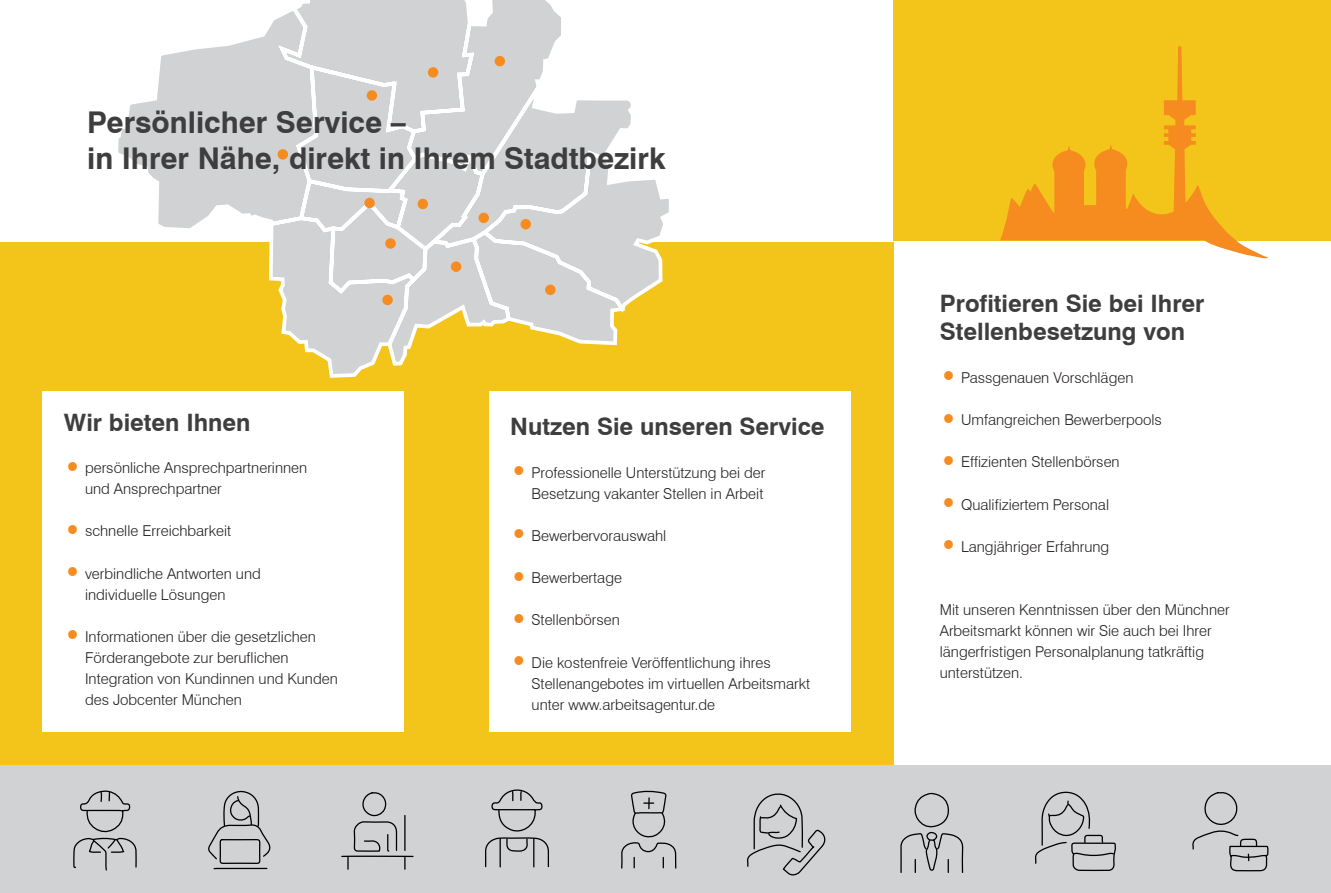
<style>
.page{position:relative;width:1331px;height:893px;background:#fff}
.page>*{position:absolute;margin:0;border:0;box-sizing:border-box;transform-origin:0 0}
.t1{font:700 30px/36px "Swiss 721 BT";color:#3e3e3f}
.t2{font:700 24px/28.8px "Swiss 721 BT";color:#3e3e3f}
.t3{font:300 15px/21px "Swiss 721 BT";color:#231f20}
.s1{font-size:30px;color:#f68b1f}
</style>
<div class="page">
<div style="left:893px;top:0;width:438px;height:240px;background:#f3c51a"></div>
<div style="left:0;top:242px;width:893px;height:574px;background:#f3c51a"></div>
<svg style="left:1000px;top:46px;width:269px;height:212px"></svg>
<div style="left:0;top:765px;width:1331px;height:128px;background:#d1d2d4"></div>
<svg style="left:208px;top:790px;width:63px;height:80px"></svg>
<svg style="left:341px;top:792px;width:73px;height:77px"></svg>
<svg style="left:621px;top:790px;width:56px;height:79px"></svg>
<svg style="left:900px;top:792px;width:64px;height:81px"></svg>
<svg style="left:747px;top:793px;width:79px;height:83px"></svg>
<svg style="left:1035px;top:791px;width:81px;height:81px"></svg>
<svg style="left:1192px;top:792px;width:77px;height:80px"></svg>
<svg style="left:73px;top:790px;width:64px;height:81px"></svg>
<svg style="left:485px;top:789px;width:64px;height:79px"></svg>
<div style="left:43px;top:391px;width:361px;height:340px;background:#fff"></div>
<div style="left:489px;top:391px;width:361px;height:340px;background:#fff"></div>
<svg style="left:118px;top:0;width:551px;height:378px"></svg>
<div style="left:428px;top:67px;width:10px;height:11px;background:#f68b1f;border-radius:50%"></div>
<div style="left:495px;top:56px;width:10px;height:10px;background:#f68b1f;border-radius:50%"></div>
<div style="left:478px;top:213px;width:11px;height:10px;background:#f68b1f;border-radius:50%"></div>
<div style="left:520px;top:219px;width:11px;height:10px;background:#f68b1f;border-radius:50%"></div>
<div style="left:451px;top:261px;width:10px;height:11px;background:#f68b1f;border-radius:50%"></div>
<div style="left:545px;top:285px;width:11px;height:10px;background:#f68b1f;border-radius:50%"></div>
<div style="left:418px;top:199px;width:10px;height:10px;background:#f68b1f;border-radius:50%"></div>
<div style="left:367px;top:90px;width:10px;height:11px;background:#f68b1f;border-radius:50%"></div>
<div style="left:385px;top:238px;width:11px;height:11px;background:#f68b1f;border-radius:50%"></div>
<div style="left:278px;top:149px;width:10px;height:11px;background:#f68b1f;border-radius:50%"></div>
<div style="left:364px;top:198px;width:11px;height:10px;background:#f68b1f;border-radius:50%"></div>
<div style="left:382px;top:295px;width:11px;height:10px;background:#f68b1f;border-radius:50%"></div>
<h1 class="t1" style="left:87px;top:104px;width:580px">Persönlicher Service –<br>in Ihrer Nähe, direkt in Ihrem Stadtbezirk</h1>
<h2 class="t2" style="left:64px;top:408px;width:188px">Wir bieten Ihnen</h2>
<p class="t3" style="left:85px;top:457px;width:224px;text-indent:-21px"><span class="s1">•</span> persönliche Ansprechpartnerinnen und Ansprechpartner</p>
<p class="t3" style="left:64px;top:520px;width:169px"><span class="s1">•</span> schnelle Erreichbarkeit</p>
<p class="t3" style="left:85px;top:563px;width:177px;text-indent:-21px"><span class="s1">•</span> verbindliche Antworten und individuelle Lösungen</p>
<p class="t3" style="left:85px;top:626px;width:254px;text-indent:-21px"><span class="s1">•</span> Informationen über die gesetzlichen Förderangebote zur beruflichen Integration von Kundinnen und Kunden des Jobcenter München</p>
<h2 class="t2" style="left:510px;top:412px;width:316px">Nutzen Sie unseren Service</h2>
<p class="t3" style="left:510px;top:462px;width:257px;text-align:right"><span class="s1">•</span> Professionelle Unterstützung bei der<br>Besetzung vakanter Stellen in Arbeit</p>
<p class="t3" style="left:510px;top:525px;width:158px"><span class="s1">•</span> Bewerbervorauswahl</p>
<p class="t3" style="left:510px;top:567px;width:113px"><span class="s1">•</span> Bewerbertage</p>
<p class="t3" style="left:510px;top:609px;width:111px"><span class="s1">•</span> Stellenbörsen</p>
<p class="t3" style="left:532px;top:652px;width:280px;text-indent:-21px"><span class="s1">•</span> Die kostenfreie Veröffentlichung ihres<br>Stellenangebotes im virtuellen Arbeitsmarkt unter www.arbeitsagentur.de</p>
<h2 class="t2" style="left:940px;top:289px;width:266px">Profitieren Sie bei Ihrer<br>Stellenbesetzung von</h2>
<p class="t3" style="left:940px;top:367px;width:195px"><span class="s1">•</span> Passgenauen Vorschlägen</p>
<p class="t3" style="left:940px;top:409px;width:224px"><span class="s1">•</span> Umfangreichen Bewerberpools</p>
<p class="t3" style="left:940px;top:451px;width:181px"><span class="s1">•</span> Effizienten Stellenbörsen</p>
<p class="t3" style="left:940px;top:494px;width:171px"><span class="s1">•</span> Qualifiziertem Personal</p>
<p class="t3" style="left:940px;top:536px;width:171px"><span class="s1">•</span> Langjähriger Erfahrung</p>
<p class="t3" style="left:940px;top:599px;width:291px">Mit unseren Kenntnissen über den Münchner Arbeitsmarkt können wir Sie auch bei Ihrer längerfristigen Personalplanung tatkräftig unterstützen.</p>
</div>
